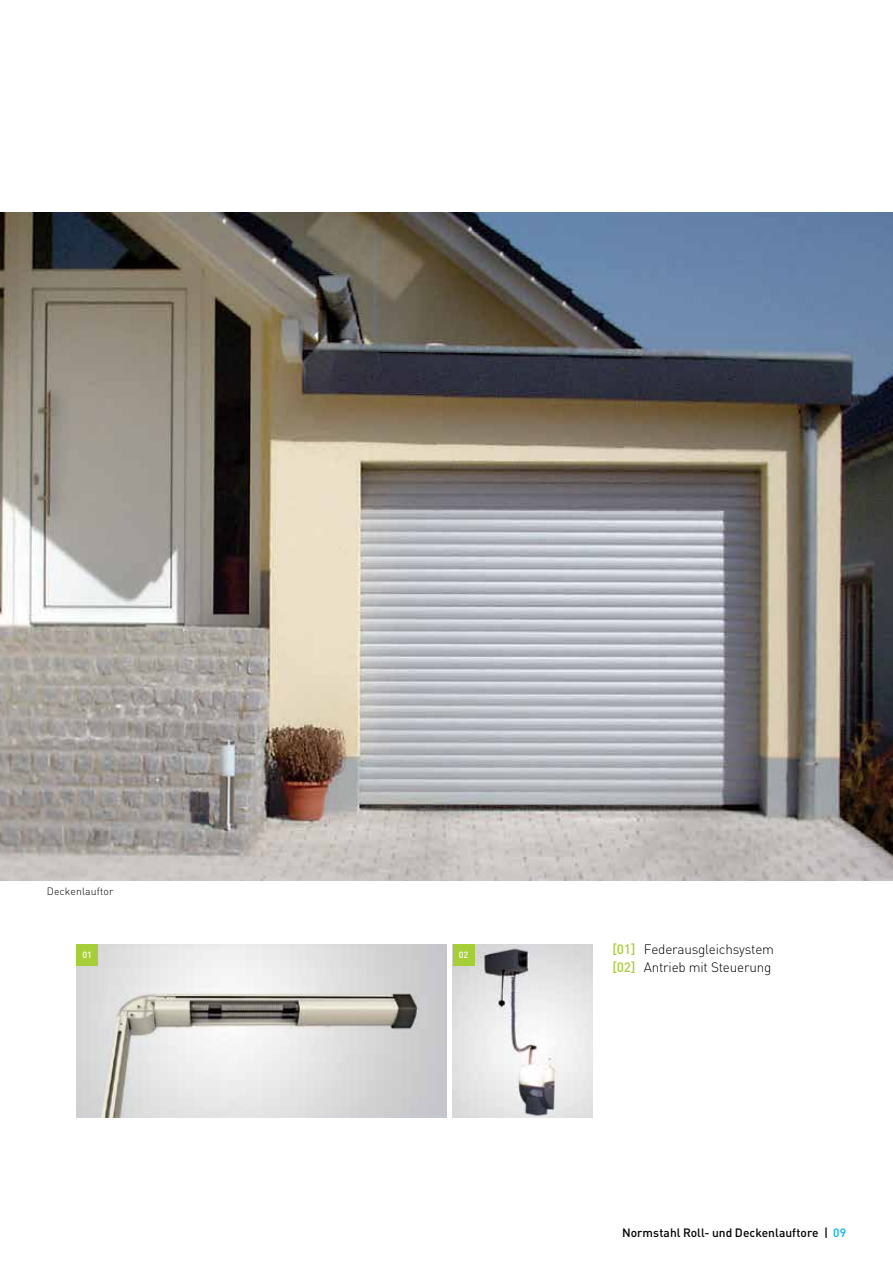
<style>
.page{position:relative;width:893px;height:1263px;background:#fff}
.page>*{position:absolute;margin:0;border:0;box-sizing:border-box;transform-origin:0 0}
.t1{font:300 13.5px/18px "DIN Pro";letter-spacing:-.015em;color:#000}
.t2{font:500 12px "DIN Pro";color:#000}
.t3{font:300 10.5px "DIN Pro";letter-spacing:.01em;color:#000}
.t4{font:500 9px "DIN Pro";color:#fff}
.s1{font-weight:500;color:#a6ce39}
.s2{color:#00aeef}
</style>
<div class="page">
<img style="left:0;top:213px;width:893px;height:667px">
<img style="left:77px;top:944px;width:369px;height:173px">
<img style="left:453px;top:944px;width:139px;height:173px">
<div style="left:77px;top:944px;width:21px;height:21px;background:#a6ce39"></div>
<div style="left:453px;top:944px;width:21px;height:21px;background:#a6ce39"></div>
<p class="t3" style="left:47px;top:884px;width:68px">Deckenlauftor</p>
<p class="t4" style="left:82px;top:949px;width:11px">01</p>
<p class="t4" style="left:459px;top:949px;width:11px">02</p>
<p class="t1" style="left:612px;top:940px;width:163px"><span class="s1">[01]</span> Federausgleichsystem <span class="s1">[02]</span> Antrieb mit Steuerung</p>
<p class="t2" style="left:622px;top:1225px;width:226px">Normstahl Roll- und Deckenlauftore | <span class="s2">09</span></p>
</div>
